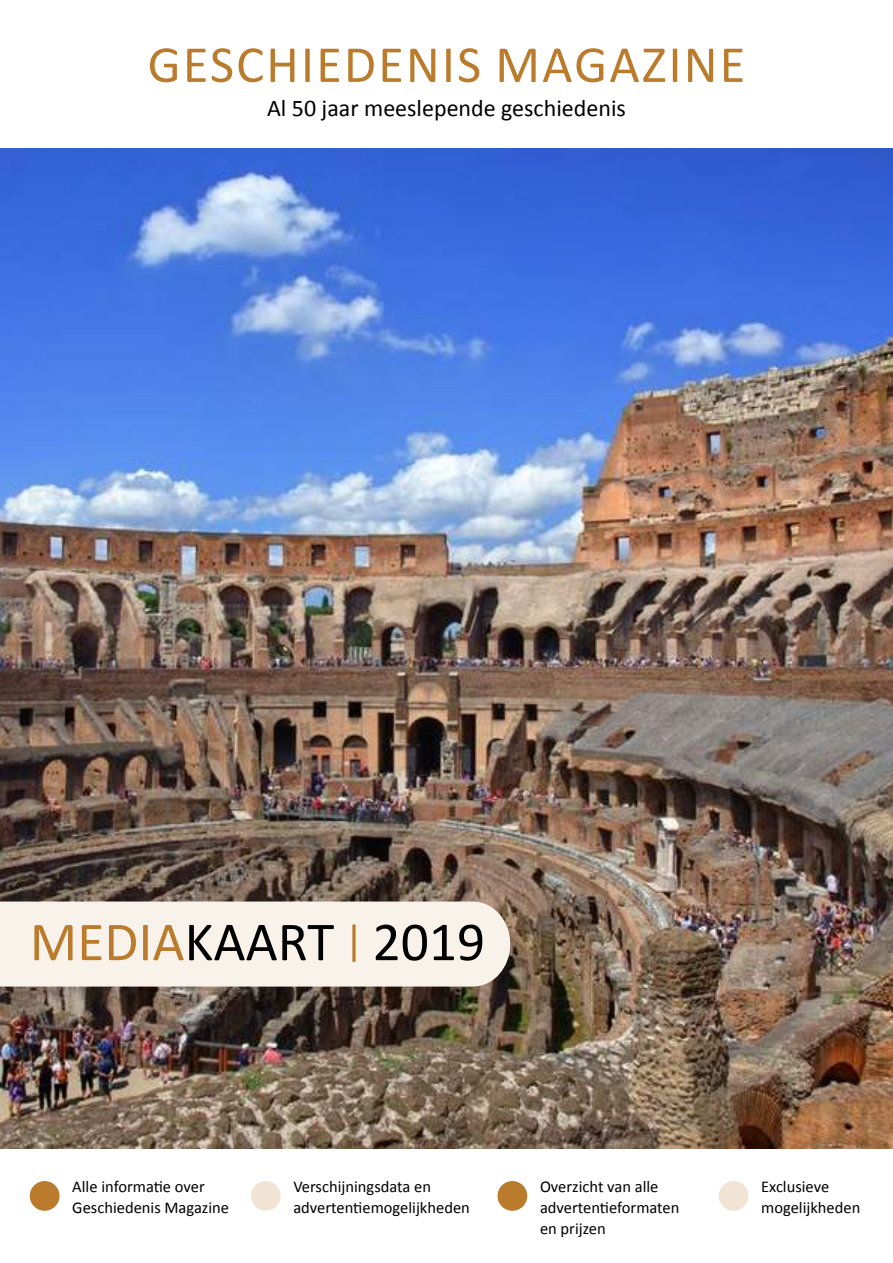
<style>
.page{position:relative;width:893px;height:1263px;background:#fff}
.page>*{position:absolute;margin:0;border:0;box-sizing:border-box;transform-origin:0 0}
.t1{font:55.5px "Calibri";color:#000}
.t2{font:52.5px "Calibri";letter-spacing:.04em;color:#ba7b2c}
.t3{font:24px "Calibri";color:#000}
.t4{font:16.5px/21px "Calibri";color:#000}
.s1{color:#ba7b2c}
.s2{font-size:42px;color:#ba7b2c}
</style>
<div class="page">
<img style="left:0;top:149px;width:893px;height:999px">
<div style="left:30px;top:1181px;width:30px;height:30px;background:#ba7b2c;border-radius:50%"></div>
<div style="left:251px;top:1181px;width:30px;height:30px;background:#f1e4d5;border-radius:50%"></div>
<div style="left:497px;top:1181px;width:30px;height:30px;background:#ba7b2c;border-radius:50%"></div>
<div style="left:719px;top:1181px;width:29px;height:30px;background:#f1e4d5;border-radius:50%"></div>
<div style="left:0;top:901px;width:510px;height:85px;background:#f8f2ea"></div>
<h2 class="t2" style="left:148px;top:31px;width:179px">geschiede</h2>
<h2 class="t2" style="left:406px;top:31px;width:341px">nis MAGAZIN E</h2>
<h3 class="t3" style="left:267px;top:93px;width:360px">Al 50 jaar meeslepende geschiedenis</h3>
<h1 class="t1" style="left:30px;top:907px;width:457px"><span class="s1">MEDIA</span>KAART <span class="s2">|</span> 2019</h1>
<p class="t4" style="left:72px;top:1176px;width:158px">Alle informatie over<br>Geschiedenis Magazine</p>
<p class="t4" style="left:293px;top:1176px;width:178px">Verschijningsdata en advertentiemogelijkheden</p>
<p class="t4" style="left:540px;top:1176px;width:141px">Overzicht van alle advertentieformaten en prijzen</p>
<p class="t4" style="left:761px;top:1176px;width:101px">Exclusieve mogelijkheden</p>
</div>
